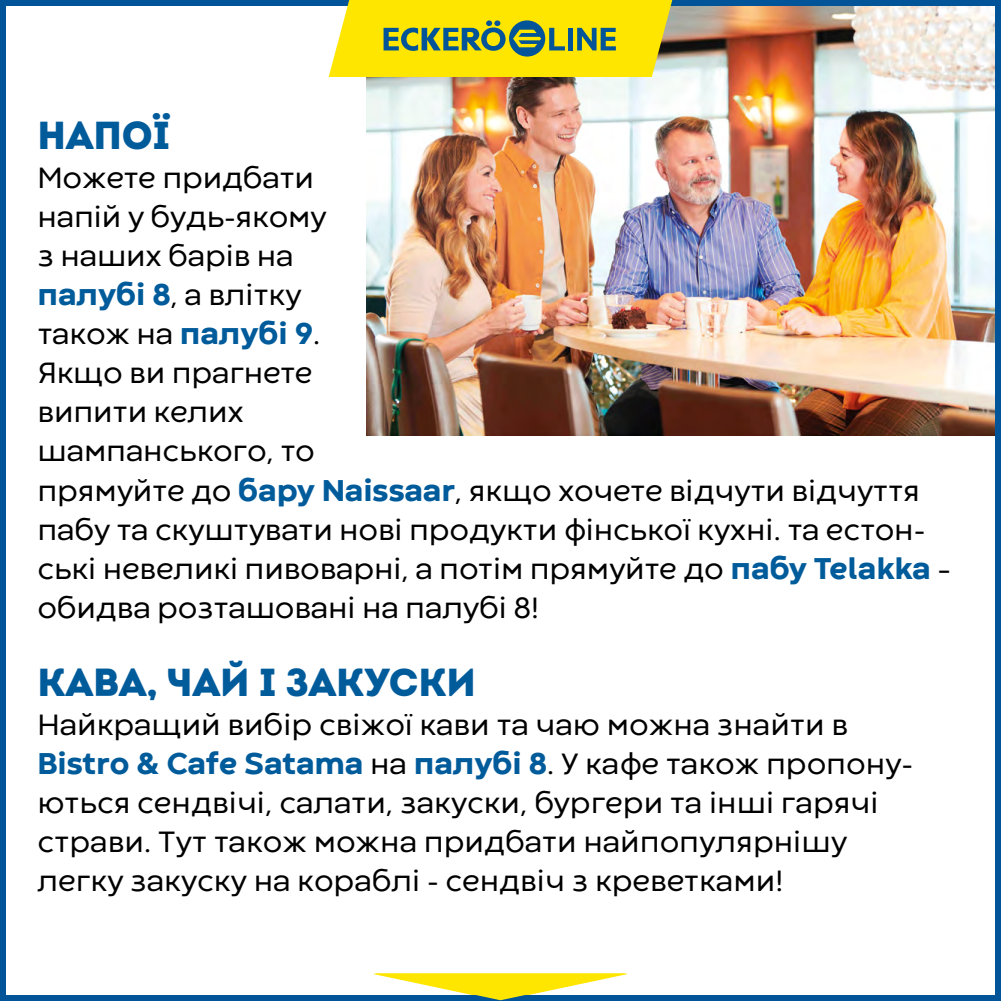
<style>
.page{position:relative;width:1001px;height:1001px;background:#fff}
.page>*{position:absolute;margin:0;border:0;box-sizing:border-box;transform-origin:0 0}
.Vahekas{font:900 39px "Intro";color:#005b9b}
.TEKST_taandeta{font:800 31.5px "Codec Warm";letter-spacing:-.01em;color:#005b9b}
.TEKST_taandeta-2{font:30.75px/39px "Codec Warm";letter-spacing:-.01em;color:#000}
.s1{font-weight:800;font-size:31.5px;color:#005b9b}
.s2{font-weight:400;font-size:30.75px;color:#000}
</style>
<div class="page">
<img style="left:366px;top:7px;width:627px;height:429px">
<div style="left:0;top:0;width:1000px;height:1000px;border:6px solid #005497"></div>
<svg style="left:329px;top:0;width:343px;height:77px;background:#ddd21d"></svg>
<div style="left:568px;top:28px;width:5px;height:22px;background:#005497"></div>
<svg style="left:373px;top:973px;width:255px;height:27px"></svg>
<p class="Vahekas" style="left:38px;top:110px;width:134px">НАПОЇ</p>
<p class="TEKST_taandeta-2" style="left:38px;top:160px;width:915px">Можете придбати<br>напій у будь-якому<br>з наших барів на<br><span class="s1">палубі 8</span>, а влітку<br>також на <span class="s1">палубі 9</span>.<br>Якщо ви прагнете<br>випити келих<br>шампанського, то<br>прямуйте до <span class="s1">бару Naissaar</span>, якщо хочете відчути відчуття пабу та скуштувати нові продукти фінської кухні. та естон&shy;ські невеликі пивоварні, а потім прямуйте до <span class="s1">пабу Telakka</span> – обидва розташовані на палубі 8!</p>
<p class="Vahekas" style="left:38px;top:656px;width:440px">КАВА, ЧАЙ І ЗАКУСКИ</p>
<p class="TEKST_taandeta-2" style="left:38px;top:706px;width:812px">Найкращий вибір свіжої кави та чаю можна знайти в</p>
<p class="TEKST_taandeta" style="left:38px;top:742px;width:877px">Bistro &amp; Cafe Satama <span class="s2">на</span> палубі 8<span class="s2">. У кафе також пропону-</span></p>
<p class="TEKST_taandeta-2" style="left:38px;top:784px;width:842px">ються сендвічі, салати, закуски, бургери та інші гарячі страви. Тут також можна придбати найпопулярнішу легку закуску на кораблі - сендвіч з креветками!</p>
</div>
